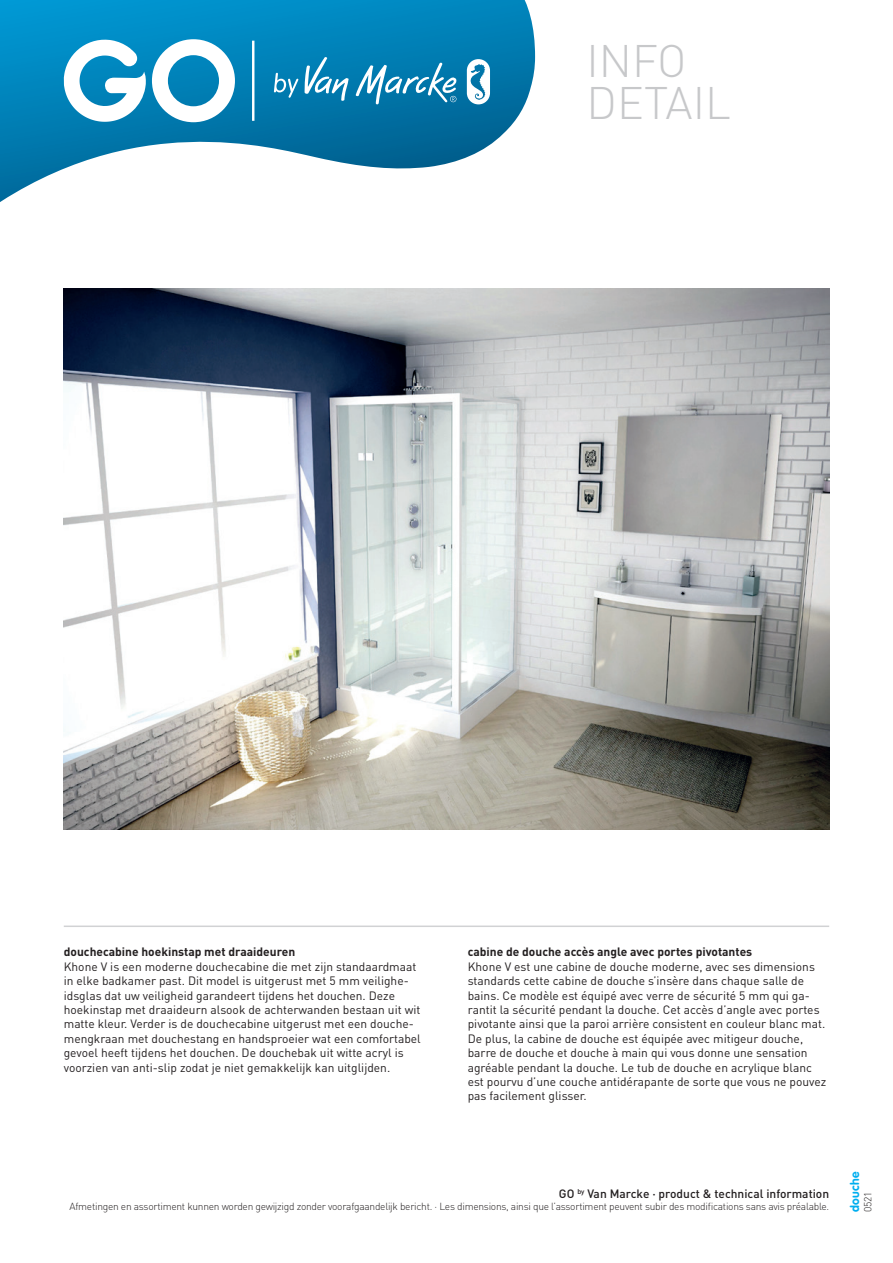
<style>
.page{position:relative;width:893px;height:1263px;background:#fff}
.page>*{position:absolute;margin:0;border:0;box-sizing:border-box;transform-origin:0 0}
.t1{font:300 45px "DINOT";color:#c7c8ca}
.t2{font:12px/14.4px "DINOT";color:#231f20}
.t3{font:700 12px "DINOT";color:#231f20}
.t4{font:500 12px "DINOT";color:#231f20}
.t5{font:700 12px "VAG Rounded Std";letter-spacing:.025em;color:#00aeef}
.t6{font:300 10.2px "DINOT";letter-spacing:-.025em;color:#231f20}
</style>
<div class="page">
<svg style="left:0;top:0;width:535px;height:202px"></svg>
<svg style="left:274px;top:73px;width:24px;height:25px"></svg>
<svg style="left:467px;top:59px;width:23px;height:45px"></svg>
<svg style="left:304px;top:57px;width:45px;height:45px"></svg>
<svg style="left:355px;top:62px;width:102px;height:43px"></svg>
<svg style="left:152px;top:39px;width:83px;height:83px"></svg>
<svg style="left:63px;top:36px;width:83px;height:86px"></svg>
<hr style="left:252px;top:41px;width:2px;height:80px;background:#fff">
<img style="left:64px;top:289px;width:765px;height:541px">
<hr style="left:64px;top:925px;width:765px;height:2px;background:#d1d2d4">
<p class="t1" style="left:587px;top:30px;width:101px">INFO</p>
<p class="t1" style="left:587px;top:72px;width:146px">DETAIL</p>
<p class="t3" style="left:64px;top:944px;width:233px">douchecabine hoekinstap met draaideuren</p>
<p class="t2" style="left:64px;top:959px;width:359px">Khone V is een moderne douchecabine die met zijn standaardmaat in elke badkamer past. Dit model is uitgerust met 5 mm veilighe&shy;idsglas dat uw veiligheid garandeert tijdens het douchen. Deze hoekinstap met draaideurn alsook de achterwanden bestaan uit wit matte kleur. Verder is de douchecabine uitgerust met een douche&shy;mengkraan met douchestang en handsproeier wat een comfortabel gevoel heeft tijdens het douchen. De douchebak uit witte acryl is voorzien van anti-slip zodat je niet gemakkelijk kan uitglijden.</p>
<p class="t3" style="left:468px;top:944px;width:286px">cabine de douche accès angle avec portes pivotantes</p>
<p class="t2" style="left:468px;top:959px;width:360px">Khone V est une cabine de douche moderne, avec ses dimensions standards cette cabine de douche s’insère dans chaque salle de bains. Ce modèle est équipé avec verre de sécurité 5 mm qui ga&shy;rantit la sécurité pendant la douche. Cet accès d’angle avec portes pivotante ainsi que la paroi arrière consistent en couleur blanc mat.<br>De plus, la cabine de douche est équipée avec mitigeur douche, barre de douche et douche à main qui vous donne une sensation agréable pendant la douche. Le tub de douche en acrylique blanc est pourvu d’une couche antidérapante de sorte que vous ne pouvez pas facilement glisser.</p>
<p class="t4" style="left:559px;top:1185px;width:272px">GO <sup>by</sup> Van Marcke · product &amp; technical information</p>
<p class="t6" style="left:70px;top:1199px;width:761px">Afmetingen en assortiment kunnen worden gewijzigd zonder voorafgaandelijk bericht. · Les dimensions, ainsi que l’assortiment peuvent subir des modifications sans avis préalable.</p>
<p class="t5" style="left:848px;top:1212px;width:42px;rotate:-90deg">douche</p>
<p class="t6" style="left:861px;top:1212px;width:22px;rotate:-90deg">0521</p>
</div>
